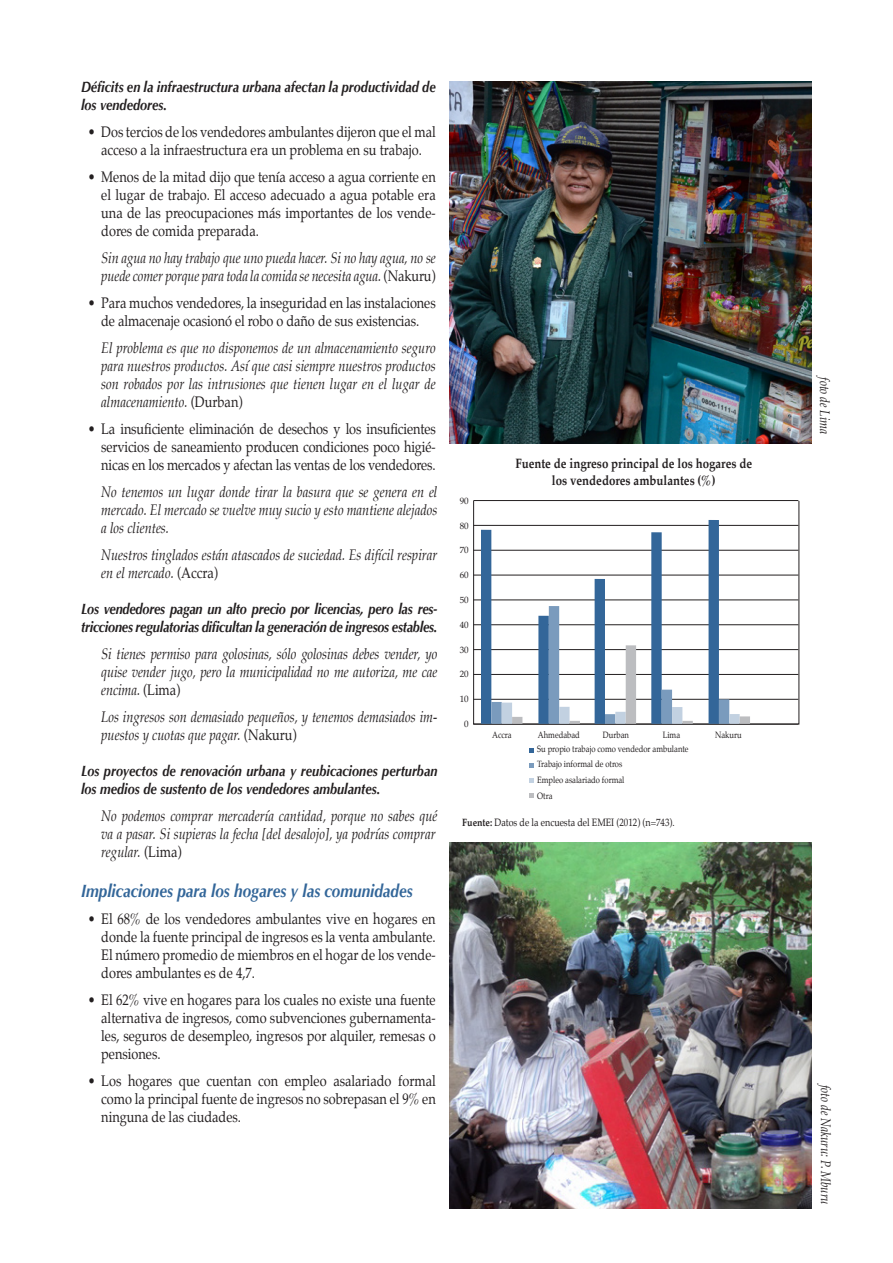
<style>
.page{position:relative;width:893px;height:1263px;background:#fff}
.page>*{position:absolute;margin:0;border:0;box-sizing:border-box;transform-origin:0 0}
.t1{font:italic 700 18px "Optima";color:#369;scale:.85 1}
.t2{font:15px/18px "Palatino";color:#231f20;text-align:justify;scale:.85 1}
.t3{font:italic 15px/18px "Palatino";color:#231f20;scale:.85 1}
.t4{font:italic 700 15px/18px "Optima";color:#231f20;scale:.85 1}
.t5{font:italic 700 15px/18px "Optima";letter-spacing:-.02em;color:#231f20;scale:.85 1}
.t6{font:700 13.5px/16.2px "Palatino";color:#231f20;text-align:center;scale:.85 1}
.t7{font:italic 13.5px "Palatino";color:#231f20;scale:.85 1}
.t8{font:10.5px "Palatino";color:#231f20;scale:.85 1}
.t9{font:9px/15.8px "Palatino";color:#231f20;scale:.85 1}
.t10{font:9px "Palatino";color:#231f20}
.s1{font-style:normal}
.s2{font-weight:700}
</style>
<div class="page">
<hr style="left:473px;top:500px;width:325px;height:1px;background:#231f20">
<hr style="left:473px;top:525px;width:325px;height:1px;background:#231f20">
<hr style="left:473px;top:550px;width:325px;height:1px;background:#231f20">
<hr style="left:473px;top:575px;width:325px;height:1px;background:#231f20">
<hr style="left:473px;top:600px;width:325px;height:1px;background:#231f20">
<hr style="left:473px;top:624px;width:325px;height:1px;background:#231f20">
<hr style="left:473px;top:649px;width:325px;height:1px;background:#231f20">
<hr style="left:473px;top:674px;width:325px;height:1px;background:#231f20">
<hr style="left:473px;top:699px;width:325px;height:1px;background:#231f20">
<hr style="left:473px;top:724px;width:325px;height:1px;background:#231f20">
<svg style="left:530px;top:748px;width:4px;height:4px"></svg>
<svg style="left:530px;top:763px;width:4px;height:5px"></svg>
<svg style="left:530px;top:779px;width:4px;height:4px"></svg>
<svg style="left:530px;top:794px;width:4px;height:4px"></svg>
<div style="left:481px;top:530px;width:10px;height:194px;background:#369"></div>
<div style="left:538px;top:616px;width:11px;height:108px;background:#369"></div>
<div style="left:595px;top:579px;width:10px;height:145px;background:#369"></div>
<div style="left:651px;top:532px;width:11px;height:192px;background:#369"></div>
<div style="left:709px;top:520px;width:10px;height:204px;background:#369"></div>
<div style="left:491px;top:702px;width:11px;height:22px;background:#7a9bbd"></div>
<div style="left:549px;top:606px;width:10px;height:118px;background:#7a9bbd"></div>
<div style="left:605px;top:714px;width:10px;height:10px;background:#7a9bbd"></div>
<div style="left:662px;top:690px;width:10px;height:34px;background:#7a9bbd"></div>
<div style="left:719px;top:699px;width:10px;height:25px;background:#7a9bbd"></div>
<div style="left:502px;top:703px;width:10px;height:21px;background:#c2d1e1"></div>
<div style="left:559px;top:707px;width:11px;height:17px;background:#c2d1e1"></div>
<div style="left:615px;top:712px;width:11px;height:12px;background:#c2d1e1"></div>
<div style="left:672px;top:707px;width:10px;height:17px;background:#c2d1e1"></div>
<div style="left:729px;top:714px;width:11px;height:10px;background:#c2d1e1"></div>
<div style="left:512px;top:717px;width:10px;height:7px;background:#bcbdc0"></div>
<svg style="left:570px;top:721px;width:10px;height:3px"></svg>
<div style="left:626px;top:645px;width:10px;height:79px;background:#bcbdc0"></div>
<svg style="left:682px;top:721px;width:11px;height:3px"></svg>
<div style="left:740px;top:716px;width:10px;height:8px;background:#bcbdc0"></div>
<img style="left:449px;top:81px;width:363px;height:363px">
<img style="left:449px;top:842px;width:363px;height:367px">
<p class="t4" style="left:81px;top:78px;width:419px">Déficits en la infraestructura urbana afectan la productividad de los vendedores.</p>
<p class="t2" style="left:88px;top:125px;width:411px;text-align:center">• Dos tercios de los vendedores ambulantes dijeron que el mal acceso a la infraestructura era un problema en su trabajo.</p>
<p class="t2" style="left:101px;top:170px;width:395px;text-indent:-13px">• Menos de la mitad dijo que tenía acceso a agua corriente en el lugar de trabajo. El acceso adecuado a agua potable era una de las preocupaciones más importantes de los vende&shy;dores de comida preparada.</p>
<p class="t3" style="left:101px;top:251px;width:395px">Sin agua no hay trabajo que uno pueda hacer. Si no hay agua, no se puede comer porque para toda la comida se necesita agua. <span class="s1">(Nakuru)</span></p>
<p class="t2" style="left:88px;top:296px;width:411px;text-align:center">• Para muchos vendedores, la inseguridad en las instalaciones de almacenaje ocasionó el robo o daño de sus existencias.</p>
<p class="t3" style="left:101px;top:341px;width:395px;text-align:justify">El problema es que no disponemos de un almacenamiento seguro para nuestros productos. Así que casi siempre nuestros productos son robados por las intrusiones que tienen lugar en el lugar de almacenamiento. <span class="s1">(Durban)</span></p>
<p class="t2" style="left:101px;top:422px;width:395px;text-indent:-13px">• La insuficiente eliminación de desechos y los insuficientes servicios de saneamiento producen condiciones poco higié&shy;nicas en los mercados y afectan las ventas de los vendedores.</p>
<p class="t3" style="left:101px;top:485px;width:397px;text-align:justify">No tenemos un lugar donde tirar la basura que se genera en el mercado. El mercado se vuelve muy sucio y esto mantiene alejados a los clientes.</p>
<p class="t3" style="left:101px;top:548px;width:397px">Nuestros tinglados están atascados de suciedad. Es difícil respirar en el mercado. <span class="s1">(Accra)</span></p>
<p class="t5" style="left:81px;top:602px;width:421px">Los vendedores pagan un alto precio por licencias, pero las res&shy;tricciones regulatorias dificultan la generación de ingresos estables.</p>
<p class="t3" style="left:101px;top:647px;width:397px;text-align:justify">Si tienes permiso para golosinas, sólo golosinas debes vender, yo quise vender jugo, pero la municipalidad no me autoriza, me cae encima. <span class="s1">(Lima)</span></p>
<p class="t3" style="left:101px;top:710px;width:397px">Los ingresos son demasiado pequeños, y tenemos demasiados im&shy;puestos y cuotas que pagar. <span class="s1">(Nakuru)</span></p>
<p class="t4" style="left:81px;top:764px;width:421px">Los proyectos de renovación urbana y reubicaciones perturban los medios de sustento de los vendedores ambulantes.</p>
<p class="t3" style="left:101px;top:809px;width:397px">No podemos comprar mercadería cantidad, porque no sabes qué va a pasar. Si supieras la fecha [del desalojo], ya podrías comprar regular. <span class="s1">(Lima)</span></p>
<p class="t1" style="left:81px;top:883px;width:392px">Implicaciones para los hogares y las comunidades</p>
<p class="t2" style="left:101px;top:911px;width:395px;text-indent:-13px">• El 68% de los vendedores ambulantes vive en hogares en donde la fuente principal de ingresos es la venta ambulante.<br>El número promedio de miembros en el hogar de los vende&shy;dores ambulantes es de 4,7.</p>
<p class="t2" style="left:101px;top:992px;width:395px;text-indent:-13px">• El 62% vive en hogares para los cuales no existe una fuente alternativa de ingresos, como subvenciones gubernamenta&shy;les, seguros de desempleo, ingresos por alquiler, remesas o pensiones.</p>
<p class="t2" style="left:101px;top:1073px;width:395px;text-indent:-13px">• Los hogares que cuentan con empleo asalariado formal como la principal fuente de ingresos no sobrepasan el 9% en ninguna de las ciudades.</p>
<p class="t10" style="left:460px;top:497px;width:10px">90</p>
<p class="t10" style="left:460px;top:522px;width:10px">80</p>
<p class="t10" style="left:460px;top:546px;width:10px">70</p>
<p class="t10" style="left:460px;top:571px;width:10px">60</p>
<p class="t10" style="left:460px;top:596px;width:10px">50</p>
<p class="t10" style="left:460px;top:621px;width:10px">40</p>
<p class="t10" style="left:460px;top:645px;width:10px">30</p>
<p class="t10" style="left:460px;top:670px;width:10px">20</p>
<p class="t10" style="left:460px;top:695px;width:10px">10</p>
<p class="t10" style="left:464px;top:720px;width:6px">0</p>
<p class="t6" style="left:515px;top:457px;width:280px">Fuente de ingreso principal de los hogares de los vendedores ambulantes (%)</p>
<p class="t9" style="left:492px;top:728px;width:25px">Accra</p>
<p class="t9" style="left:538px;top:728px;width:51px">Ahmedabad</p>
<p class="t9" style="left:603px;top:728px;width:32px">Durban</p>
<p class="t9" style="left:663px;top:728px;width:22px">Lima</p>
<p class="t9" style="left:715px;top:728px;width:33px">Nakuru</p>
<p class="t9" style="left:537px;top:741px;width:180px">Su propio trabajo como vendedor ambulante<br>Trabajo informal de otros<br>Empleo asalariado formal<br>Otra</p>
<p class="t8" style="left:462px;top:817px;width:251px"><span class="s2">Fuente:</span> Datos de la encuesta del EMEI (2012) (n=743).</p>
<p class="t7" style="left:830px;top:377px;width:68px;rotate:90deg">foto de Lima</p>
<p class="t7" style="left:831px;top:1085px;width:143px;rotate:90deg">foto de Nakuru: P. Mburu</p>
</div>
